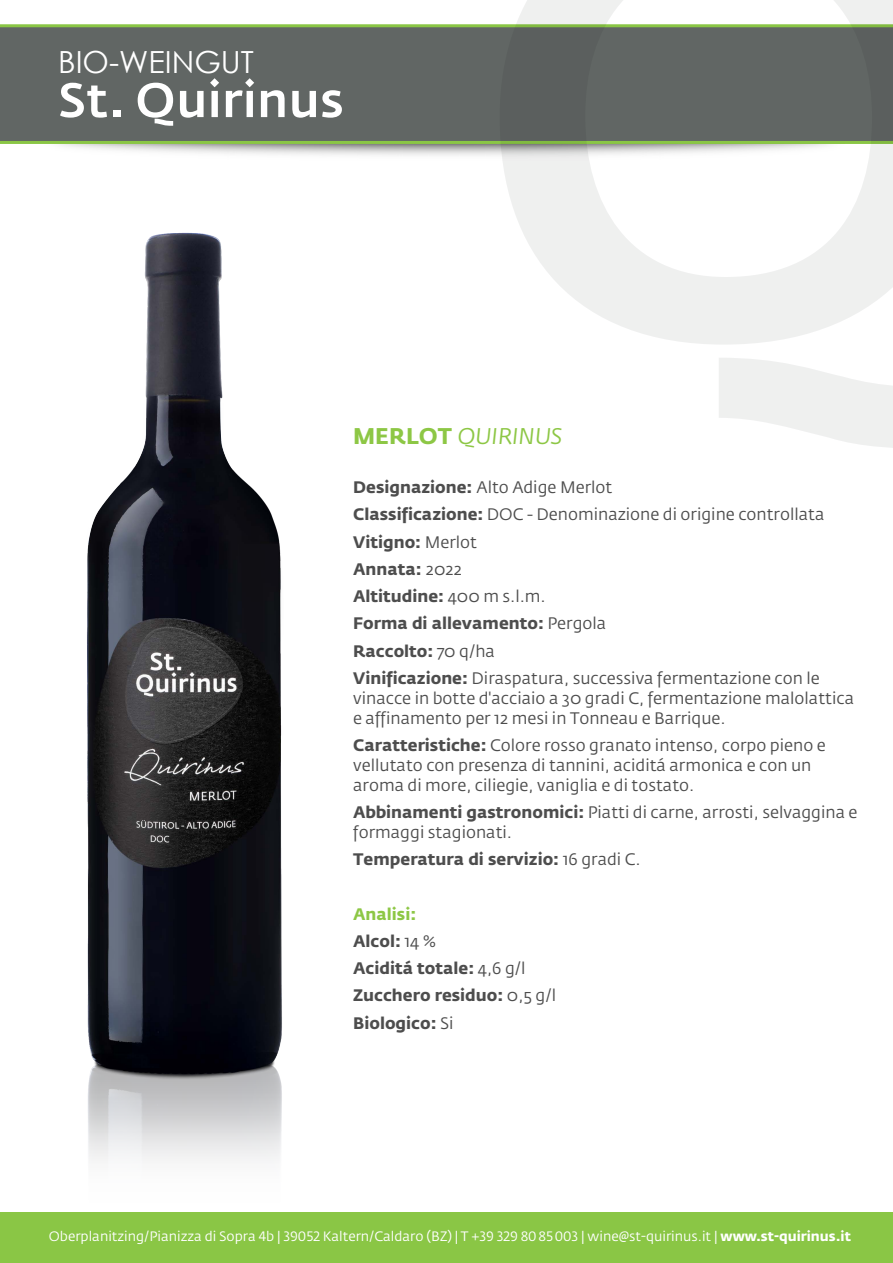
<style>
.page{position:relative;width:893px;height:1263px;background:#fff}
.page>*{position:absolute;margin:0;border:0;box-sizing:border-box;transform-origin:0 0}
.t1{font:30.45px "Century Gothic";color:#fff}
.t2{font:italic 22.5px "Fedra Sans Std";color:#8dc745}
.t3{font:16.5px/27.3px "Fedra Sans Std";color:#4d4d4d}
.t4{font:700 16.5px/27.3px "Fedra Sans Std";color:#4d4d4d}
.t5{font:13.5px "Fedra Sans Std";color:#fff}
.s1{font-weight:700;font-style:normal}
.s2{font-weight:700}
.s3{font-weight:400}
.s4{color:#8dc745}
</style>
<div class="page">
<svg style="left:0;top:24px;width:500px;height:120px;background:#636c62"></svg>
<svg style="left:500px;top:0;width:393px;height:448px"></svg>
<svg style="left:60px;top:83px;width:47px;height:35px"></svg>
<div style="left:113px;top:111px;width:7px;height:6px;background:#fff"></div>
<svg style="left:138px;top:83px;width:35px;height:43px"></svg>
<svg style="left:180px;top:91px;width:24px;height:27px"></svg>
<svg style="left:210px;top:78px;width:9px;height:39px"></svg>
<svg style="left:226px;top:78px;width:28px;height:39px"></svg>
<svg style="left:261px;top:90px;width:24px;height:27px"></svg>
<svg style="left:292px;top:91px;width:24px;height:27px"></svg>
<svg style="left:322px;top:90px;width:20px;height:28px"></svg>
<img style="left:87px;top:232px;width:195px;height:929px">
<div style="left:0;top:1212px;width:893px;height:51px;background:#8ac645"></div>
<h1 class="t1" style="left:58px;top:41px;width:197px">BIO-WEINGUT</h1>
<h2 class="t2" style="left:353px;top:422px;width:210px"><span class="s1">MERLOT</span> QUIRINUS</h2>
<p class="t3" style="left:353px;top:473px;width:473px"><span class="s2">Designazione:</span> Alto Adige Merlot<br><span class="s2">Classificazione:</span> DOC - Denominazione di origine controllata<br><span class="s2">Vitigno:</span> Merlot<br><span class="s2">Annata:</span> 2022<br><span class="s2">Altitudine:</span> 400 m s.l.m.<br><span class="s2">Forma di allevamento:</span> Pergola<br><span class="s2">Raccolto:</span> 70 q/ha<br><span class="s2">Vinificazione:</span> Diraspatura, successiva fermentazione con le</p>
<p class="t3" style="left:353px;top:688px;width:502px;line-height:19.8px">vinacce in botte d'acciaio a 30 gradi C, fermentazione malolattica e affinamento per 12 mesi in Tonneau e Barrique.</p>
<p class="t3" style="left:353px;top:735px;width:474px;line-height:19.8px"><span class="s2">Caratteristiche:</span> Colore rosso granato intenso, corpo pieno e vellutato con presenza di tannini, aciditá armonica e con un aroma di more, ciliegie, vaniglia e di tostato.</p>
<p class="t3" style="left:353px;top:802px;width:506px;line-height:19.8px"><span class="s2">Abbinamenti gastronomici:</span> Piatti di carne, arrosti, selvaggina e formaggi stagionati.</p>
<p class="t4" style="left:353px;top:845px;width:289px">Temperatura di servizio: <span class="s3">16 gradi C.</span></p>
<p class="t4" style="left:353px;top:900px;width:205px"><span class="s4">Analisi:<br></span>Alcol: <span class="s3">14 %<br></span>Aciditá totale: <span class="s3">4,6 g/l<br></span>Zucchero residuo: <span class="s3">0,5 g/l<br></span>Biologico: <span class="s3">Si</span></p>
<p class="t5" style="left:49px;top:1228px;width:804px">Oberplanitzing/Pianizza di Sopra 4b | 39052 Kaltern/Caldaro (BZ) | T +39 329 80 85 003 | wine@st-quirinus.it | <span class="s2">www.st-quirinus.it</span></p>
</div>
